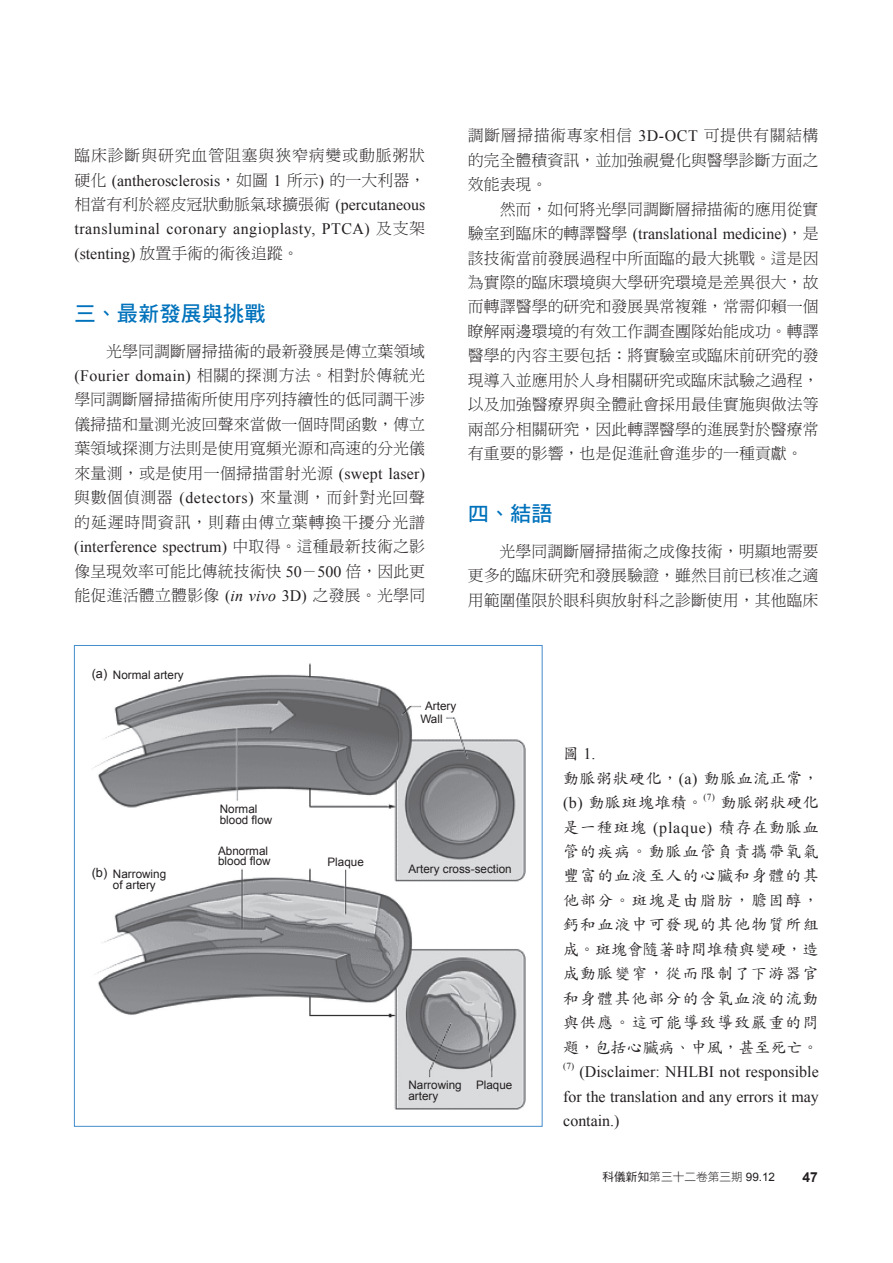
<style>
.page{position:relative;width:893px;height:1263px;background:#fff}
.page>*{position:absolute;margin:0;border:0;box-sizing:border-box;transform-origin:0 0}
.t1{font:21.3px "DF Hei Std W7";color:#0072bc}
.t2{font:15.9px/24.5px "DF Ming Std W3";color:#231f20;text-align:justify}
.t3{font:15.9px/24.5px "Times New Roman";color:#231f20;text-align:justify}
.t4{font:15.9px/24.5px "DF Kai Shu Std W5";letter-spacing:.075em;color:#231f20;text-align:justify}
.t5{font:15.9px/24.5px "Times New Roman";letter-spacing:.035em;color:#231f20}
.t6{font:15.9px "Times New Roman";letter-spacing:.025em;color:#231f20}
.t7{font:15.9px/24.5px "DF Kai Shu Std W5";letter-spacing:.035em;color:#231f20}
.t8{font:15.9px "DF Ming Std W3";letter-spacing:.05em;color:#231f20}
.t9{font:700 13.8px "Arial";color:#231f20}
.t10{font:11.7px/10.6px "Arial";color:#231f20}
.t11{font:11.7px "DF Hei Std W3";color:#231f20}
.t12{font:9.3px "Times New Roman";color:#231f20}
.s1{font-family:"DF Ming Std W3"}
.s2{font-family:"Times New Roman"}
.s3{font-family:"Times New Roman";font-style:italic}
.s4{font-size:12.75px}
.s5{font-family:"DF Kai Shu Std W5"}
.s6{font-family:"DF Hei Std W5"}
.s7{font-family:"Arial"}
</style>
<div class="page">
<img style="left:93px;top:663px;width:433px;height:446px">
<p class="t8" style="left:74px;top:147px;width:352px">臨床診斷與研究血管阻塞與狹窄病變或動脈粥狀</p>
<p class="t3" style="left:74px;top:168px;width:352px"><span class="s1">硬化</span> (antherosclerosis<span class="s1">，如圖</span> 1 <span class="s1">所示</span>) <span class="s1">的一大利器，</span></p>
<p class="t2" style="left:75px;top:192px;width:352px">相當有利於經皮冠狀動脈氣球擴張術 <span class="s2">(percutaneous</span></p>
<p class="t5" style="left:74px;top:217px;width:352px">transluminal coronary angioplasty, PTCA) <span class="s1">及支架</span>(stenting) <span class="s1">放置手術的術後追蹤。</span></p>
<h1 class="t1" style="left:74px;top:301px;width:193px">三、最新發展與挑戰</h1>
<p class="t2" style="left:106px;top:338px;width:320px">光學同調斷層掃描術的最新發展是傅立葉領域</p>
<p class="t6" style="left:74px;top:365px;width:352px">(Fourier domain) <span class="s1">相關的探測方法。相對於傳統光</span></p>
<p class="t2" style="left:74px;top:387px;width:352px">學同調斷層掃描術所使用序列持續性的低同調干涉儀掃描和量測光波回聲來當做一個時間函數，傅立葉領域探測方法則是使用寬頻光源和高速的分光儀來量測，或是使用一個掃描雷射光源 <span class="s2">(swept laser)</span>與數個偵測器 <span class="s2">(detectors)</span> 來量測，而針對光回聲的延遲時間資訊，則藉由傅立葉轉換干擾分光譜</p>
<p class="t3" style="left:74px;top:534px;width:352px">(interference spectrum) <span class="s1">中取得。這種最新技術之影</span></p>
<p class="t2" style="left:74px;top:558px;width:352px">像呈現效率可能比傳統技術快 <span class="s2">50</span>－<span class="s2">500</span> 倍，因此更能促進活體立體影像 <span class="s2">(</span><span class="s3">in vivo</span> <span class="s2">3D)</span> 之發展。光學同</p>
<p class="t2" style="left:468px;top:123px;width:352px">調斷層掃描術專家相信 <span class="s2">3D-OCT</span> 可提供有關結構的完全體積資訊，並加強視覺化與醫學診斷方面之效能表現。</p>
<p class="t2" style="left:500px;top:196px;width:320px">然而，如何將光學同調斷層掃描術的應用從實</p>
<p class="t3" style="left:468px;top:221px;width:352px"><span class="s1">驗室到臨床的轉譯醫學</span> (translational medicine)<span class="s1">，是</span></p>
<p class="t2" style="left:468px;top:245px;width:352px">該技術當前發展過程中所面臨的最大挑戰。這是因為實際的臨床環境與大學研究環境是差異很大，故而轉譯醫學的研究和發展異常複雜，常需仰賴一個瞭解兩邊環境的有效工作調查團隊始能成功。轉譯醫學的內容主要包括：將實驗室或臨床前研究的發現導入並應用於人身相關研究或臨床試驗之過程，以及加強醫療界與全體社會採用最佳實施與做法等兩部分相關研究，因此轉譯醫學的進展對於醫療常有重要的影響，也是促進社會進步的一種貢獻。</p>
<h1 class="t1" style="left:468px;top:502px;width:87px">四、結語</h1>
<p class="t2" style="left:468px;top:539px;width:352px;text-indent:32px">光學同調斷層掃描術之成像技術，明顯地需要更多的臨床研究和發展驗證，雖然目前已核准之適用範圍僅限於眼科與放射科之診斷使用，其他臨床</p>
<p class="t10" style="left:92px;top:669px;width:94px"><span class="s4">(a)</span> Normal artery</p>
<p class="t10" style="left:420px;top:699px;width:37px;line-height:13.2px;text-indent:5px">Artery<br>Wall</p>
<p class="t10" style="left:92px;top:869px;width:76px"><span class="s4">(b)</span> Narrowing</p>
<p class="t10" style="left:113px;top:879px;width:44px">of artery</p>
<p class="t10" style="left:220px;top:804px;width:54px">Normal blood flow</p>
<p class="t10" style="left:218px;top:845px;width:54px">Abnormal blood flow</p>
<p class="t10" style="left:327px;top:856px;width:38px">Plaque</p>
<p class="t10" style="left:408px;top:863px;width:105px">Artery cross-section</p>
<p class="t10" style="left:408px;top:1080px;width:55px">Narrowing artery</p>
<p class="t10" style="left:476px;top:1080px;width:38px">Plaque</p>
<p class="t3" style="left:563px;top:741px;width:34px"><span class="s5">圖</span> 1.</p>
<p class="t7" style="left:563px;top:765px;width:257px">動脈粥狀硬化，<span class="s2">(a)</span> 動脈血流正常，<span class="s2">(b)</span> 動脈斑塊堆積。</p>
<p class="t12" style="left:704px;top:790px;width:13px">(7)</p>
<p class="t4" style="left:563px;top:790px;width:257px;text-indent:158px">動脈粥狀硬化是一種斑塊 <span class="s2">(plaque)</span> 積存在動脈血管的疾病。動脈血管負責攜帶氧氣豐富的血液至人的心臟和身體的其他部分。斑塊是由脂肪，膽固醇，鈣和血液中可發現的其他物質所組成。斑塊會隨著時間堆積與變硬，造成動脈變窄，從而限制了下游器官和身體其他部分的含氧血液的流動與供應。這可能導致導致嚴重的問題，包括心臟病、中風，甚至死亡。</p>
<p class="t12" style="left:563px;top:1059px;width:12px">(7)</p>
<p class="t3" style="left:563px;top:1059px;width:257px;text-indent:16px">(Disclaimer: NHLBI not responsible for the translation and any errors it may contain.)</p>
<p class="t11" style="left:602px;top:1170px;width:174px"><span class="s6">科儀新知</span>第三十二卷第三期 <span class="s7">99.12</span></p>
<p class="t9" style="left:802px;top:1168px;width:17px">47</p>
</div>
